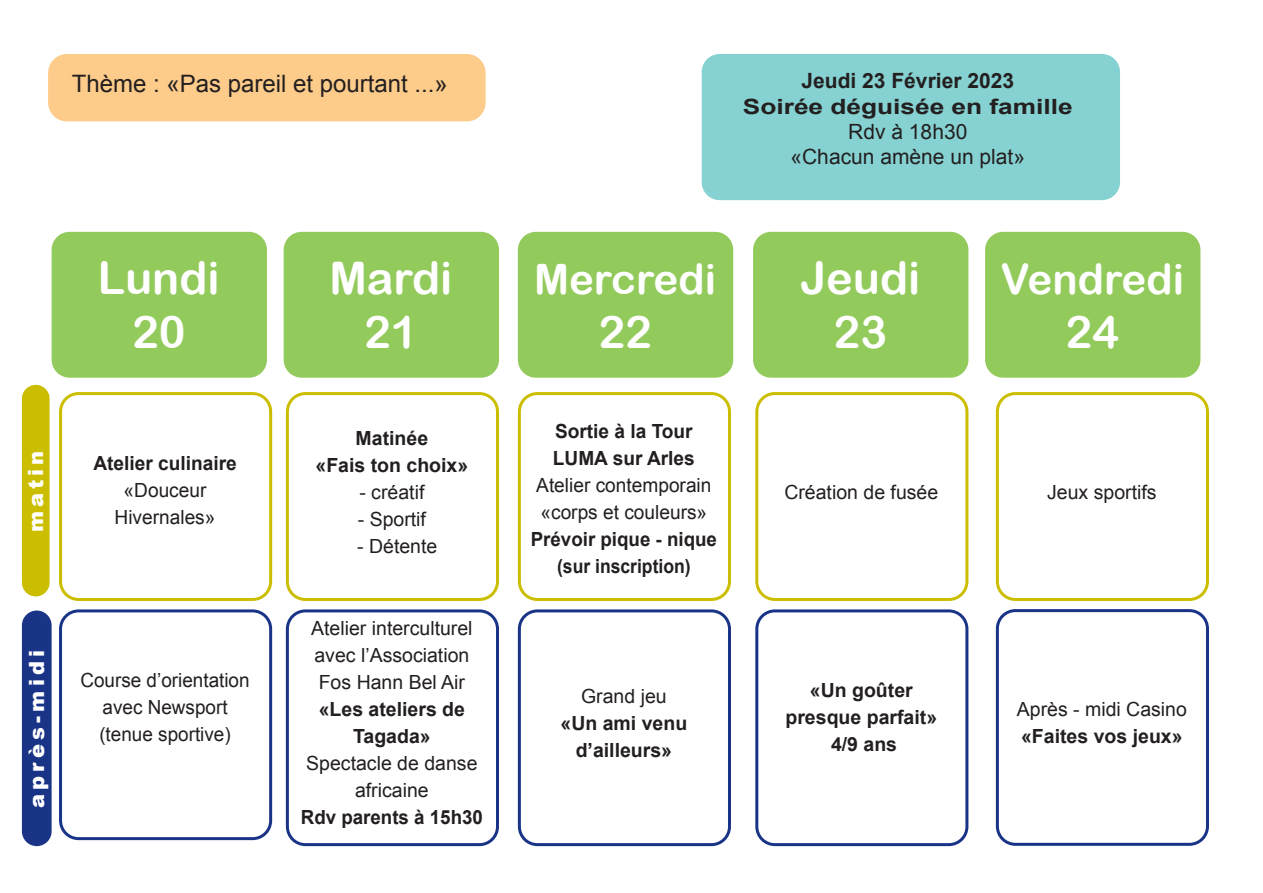
<style>
.page{position:relative;width:1263px;height:893px;background:#fff}
.page>*{position:absolute;margin:0;border:0;box-sizing:border-box;transform-origin:0 0}
.t1{font:45px/54px "Arial Rounded MT Bold";color:#fff;text-align:center}
.t2{font:42px "Arial Rounded MT Bold";color:#fff}
.t3{font:24px "Arial";color:#231f20}
.t4{font:700 21px/25.2px "Arial";color:#231f20;text-align:center}
.t5{font:21px/25.2px "Arial";color:#231f20;text-align:center}
.t6{font:900 21px "Arial";letter-spacing:.2em;color:#fff}
.t7{font:19.5px/27px "Arial";color:#231f20;text-align:center}
.t8{font:700 19.5px/27px "Arial";color:#231f20;text-align:center}
.t9{font:700 19.5px/27px "Arial";color:#231f20;text-align:center;scale:.96 1}
</style>
<div class="page">
<div style="left:52px;top:232px;width:215px;height:146px;background:#93ca5c;border-radius:18px"></div>
<div style="left:518px;top:232px;width:215px;height:146px;background:#93ca5c;border-radius:18px"></div>
<div style="left:59px;top:609px;width:213px;height:231px;border:3px solid #193487;border-radius:18px"></div>
<div style="left:286px;top:609px;width:213px;height:237px;border:3px solid #193487;border-radius:18px"></div>
<div style="left:518px;top:609px;width:213px;height:237px;border:3px solid #193487;border-radius:18px"></div>
<div style="left:996px;top:609px;width:213px;height:237px;border:3px solid #193487;border-radius:18px"></div>
<div style="left:755px;top:609px;width:213px;height:237px;border:3px solid #193487;border-radius:18px"></div>
<div style="left:286px;top:392px;width:213px;height:209px;border:3px solid #cbbe01;border-radius:18px"></div>
<div style="left:755px;top:392px;width:213px;height:209px;border:3px solid #cbbe01;border-radius:18px"></div>
<div style="left:996px;top:392px;width:213px;height:209px;border:3px solid #cbbe01;border-radius:18px"></div>
<div style="left:23px;top:611px;width:28px;height:234px;background:#193487;border-radius:14px"></div>
<div style="left:22px;top:610px;width:30px;height:236px;border:2px solid #193487;border-radius:14px"></div>
<div style="left:23px;top:386px;width:26px;height:210px;background:#cbbe01;border-radius:13px"></div>
<div style="left:22px;top:385px;width:28px;height:211px;border:2px solid #cbbe01;border-radius:13px"></div>
<div style="left:284px;top:232px;width:215px;height:146px;background:#93ca5c;border-radius:18px"></div>
<div style="left:753px;top:232px;width:215px;height:146px;background:#93ca5c;border-radius:18px"></div>
<div style="left:985px;top:232px;width:215px;height:146px;background:#93ca5c;border-radius:18px"></div>
<div style="left:59px;top:392px;width:213px;height:209px;border:3px solid #cbbe01;border-radius:18px"></div>
<div style="left:518px;top:392px;width:213px;height:209px;border:3px solid #cbbe01;border-radius:18px"></div>
<div style="left:49px;top:55px;width:436px;height:66px;background:#fdcc8a;border-radius:18px"></div>
<div style="left:48px;top:54px;width:438px;height:67px;border:2px solid #fdcc8a;border-radius:18px"></div>
<div style="left:702px;top:54px;width:418px;height:146px;background:#86d1d1;border-radius:18px"></div>
<p class="t3" style="left:72px;top:68px;width:378px">Thème : «Pas pareil et pourtant ...»</p>
<p class="t4" style="left:743px;top:69px;width:331px">Jeudi 23 Février 2023<br>Soirée déguisée en famille</p>
<p class="t5" style="left:790px;top:119px;width:236px">Rdv à 18h30<br>«Chacun amène un plat»</p>
<p class="t6" style="left:21px;top:532px;width:83px;rotate:-90deg">matin</p>
<p class="t6" style="left:22px;top:808px;width:160px;rotate:-90deg">après-midi</p>
<h1 class="t1" style="left:98px;top:251px;width:123px">Lundi<br>20</h1>
<h2 class="t2" style="left:534px;top:254px;width:184px">Mercredi</h2>
<h1 class="t1" style="left:329px;top:251px;width:125px">Mardi<br>21</h1>
<h1 class="t1" style="left:800px;top:251px;width:122px">Jeudi<br>23</h1>
<h2 class="t2" style="left:1001px;top:254px;width:185px">Vendredi</h2>
<h1 class="t1" style="left:1066px;top:305px;width:55px">24</h1>
<h1 class="t1" style="left:598px;top:305px;width:55px">22</h1>
<p class="t8" style="left:93px;top:450px;width:145px">Atelier culinaire</p>
<p class="t7" style="left:115px;top:477px;width:102px">«Douceur<br>Hivernales»</p>
<p class="t7" style="left:80px;top:667px;width:171px">Course d’orientation avec Newsport (tenue sportive)</p>
<p class="t8" style="left:315px;top:425px;width:154px">Matinée<br>«Fais ton choix»</p>
<p class="t7" style="left:359px;top:479px;width:67px">- créatif</p>
<p class="t7" style="left:358px;top:506px;width:70px">- Sportif</p>
<p class="t7" style="left:357px;top:533px;width:82px">- Détente</p>
<p class="t7" style="left:311px;top:615px;width:163px;text-align:left">Atelier interculturel avec l’Association<br>Fos Hann Bel Air</p>
<p class="t8" style="left:319px;top:696px;width:148px">«Les ateliers de<br>Tagada»</p>
<p class="t7" style="left:306px;top:750px;width:173px">Spectacle de danse africaine</p>
<p class="t9" style="left:301px;top:804px;width:191px">Rdv parents à 15h30</p>
<p class="t8" style="left:553px;top:419px;width:143px;text-align:left">Sortie à la Tour<br>LUMA sur Arles</p>
<p class="t7" style="left:536px;top:472px;width:177px;text-align:left">Atelier contemporain «corps et couleurs»</p>
<p class="t9" style="left:531px;top:527px;width:195px">Prévoir pique - nique (sur inscription)</p>
<p class="t7" style="left:581px;top:683px;width:87px">Grand jeu</p>
<p class="t8" style="left:560px;top:710px;width:128px">«Un ami venu d’ailleurs»</p>
<p class="t7" style="left:784px;top:479px;width:155px">Création de fusée</p>
<p class="t7" style="left:1047px;top:479px;width:111px">Jeux sportifs</p>
<p class="t8" style="left:785px;top:678px;width:153px">«Un goûter presque parfait»<br>4/9 ans</p>
<p class="t7" style="left:1017px;top:696px;width:172px">Après - midi Casino</p>
<p class="t8" style="left:1021px;top:723px;width:163px">«Faites vos jeux»</p>
</div>
